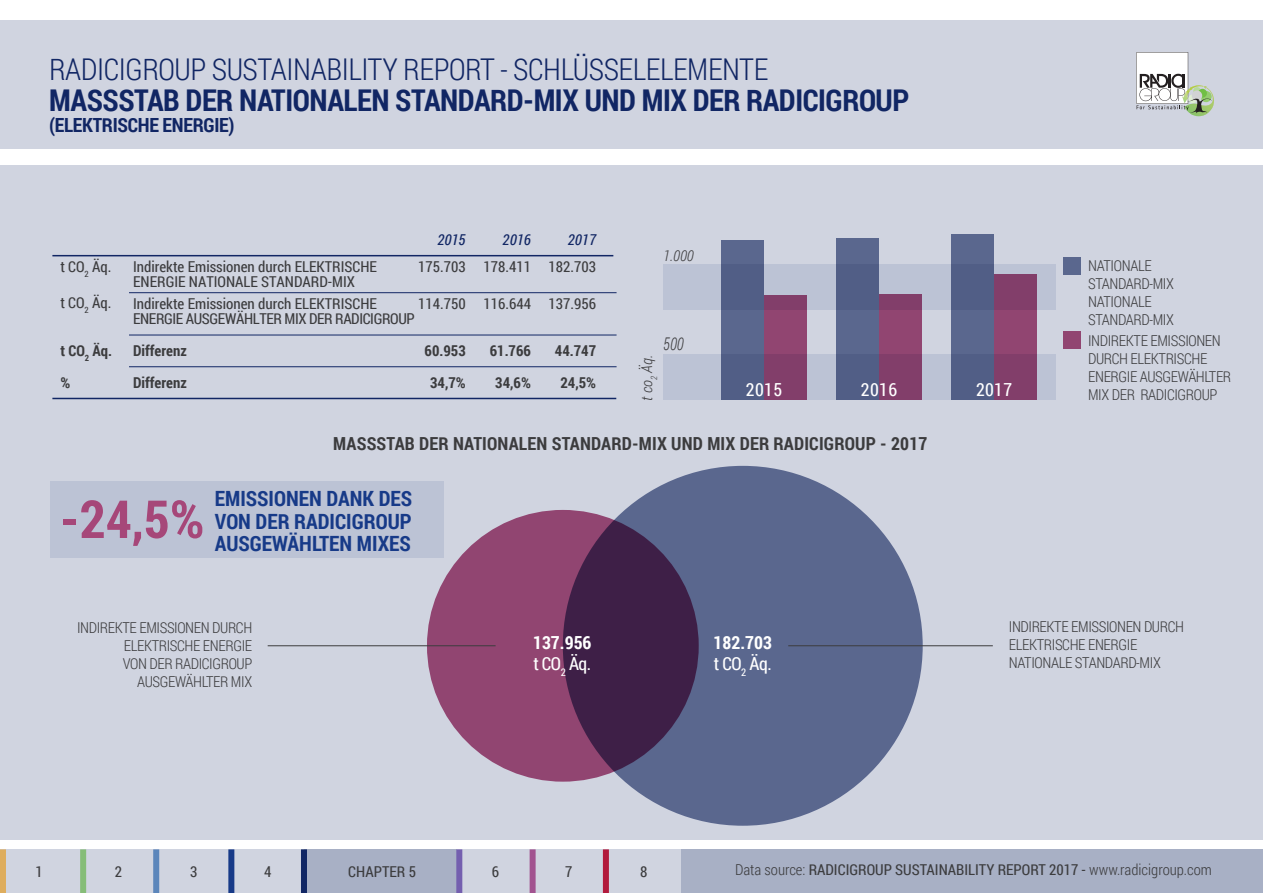
<style>
.page{position:relative;width:1263px;height:893px;background:#fff}
.page>*{position:absolute;margin:0;border:0;box-sizing:border-box;transform-origin:0 0}
.t1{font:700 52.5px "Roboto Condensed";color:rgb(161 41 98/.8)}
.t2{font:700 30px "Roboto Condensed";letter-spacing:-.015em;color:#112664}
.t3{font:300 30px "Roboto Condensed";letter-spacing:-.015em;color:#112664}
.t4{font:700 21px/22.5px "Roboto Condensed";color:#173a88;text-align:justify}
.t5{font:700 19.5px "Roboto Condensed";letter-spacing:-.015em;color:#112664}
.t6{font:700 18px "Roboto Condensed";letter-spacing:.01em;color:#3c3c3e}
.t7{font:700 18px/21.6px "Roboto Condensed";color:#fff}
.t8{font:18px "Roboto Condensed";letter-spacing:.02em;color:#fff}
.t9{font:italic 300 17.4px "Roboto Condensed";color:#3c3c3e;scale:.86 1}
.t10{font:15px/15px "Roboto Condensed";color:#3c3c3e}
.t11{font:300 15px/18px "Roboto Condensed";letter-spacing:-.025em;color:#3c3c3e}
.t12{font:700 15px/31.8px "Roboto Condensed";color:#3c3c3e}
.t13{font:italic 300 15px "Roboto Condensed";color:#3c3c3e}
.t14{font:italic 15px "Roboto Condensed";color:#112664}
.s1{font-weight:400}
.s2{font-weight:300}
</style>
<div class="page">
<div style="left:0;top:849px;width:1263px;height:44px;background:#d0d4e0"></div>
<div style="left:0;top:165px;width:1263px;height:675px;background:#d0d4e0"></div>
<div style="left:0;top:20px;width:1263px;height:128px;background:#d0d4e0"></div>
<div style="left:681px;top:849px;width:582px;height:44px;background:#a8b0c5"></div>
<div style="left:304px;top:849px;width:153px;height:44px;background:#a8b0c5"></div>
<div style="left:80px;top:849px;width:6px;height:44px;background:#86bd78"></div>
<div style="left:228px;top:849px;width:6px;height:44px;background:#173a88"></div>
<div style="left:153px;top:849px;width:6px;height:44px;background:#5c86bb"></div>
<div style="left:301px;top:849px;width:6px;height:44px;background:#112664"></div>
<div style="left:456px;top:849px;width:6px;height:44px;background:#745faf"></div>
<div style="left:530px;top:849px;width:6px;height:44px;background:#a25390"></div>
<div style="left:603px;top:849px;width:6px;height:44px;background:#b21a3c"></div>
<div style="left:0;top:849px;width:6px;height:44px;background:#dead5e"></div>
<div style="left:663px;top:355px;width:392px;height:45px;background:#bcc3d5"></div>
<div style="left:663px;top:264px;width:392px;height:45px;background:#bcc3d5"></div>
<div style="left:1064px;top:258px;width:17px;height:17px;background:#5a678e"></div>
<div style="left:1064px;top:332px;width:17px;height:17px;background:#914571"></div>
<svg style="left:1136px;top:52px;width:78px;height:64px"></svg>
<hr style="left:52px;top:398px;width:564px;height:1px;background:#112664">
<hr style="left:52px;top:255px;width:561px;height:1px;background:#112664">
<hr style="left:129px;top:292px;width:488px;height:1px;background:#112664">
<hr style="left:129px;top:335px;width:488px;height:1px;background:#112664">
<hr style="left:129px;top:366px;width:488px;height:1px;background:#112664">
<div style="left:563px;top:466px;width:360px;height:360px;background:#5a678e;border-radius:50%"></div>
<svg style="left:427px;top:510px;width:272px;height:272px;fill:#914571"></svg>
<hr style="left:268px;top:645px;width:228px;height:1px;background:#3c3c3e">
<hr style="left:788px;top:645px;width:205px;height:1px;background:#3c3c3e">
<div style="left:951px;top:234px;width:43px;height:166px;background:#515e86"></div>
<div style="left:994px;top:275px;width:43px;height:125px;background:linear-gradient(to right,#87416d,#87416d)"></div>
<div style="left:836px;top:238px;width:43px;height:162px;background:#515e86"></div>
<div style="left:879px;top:294px;width:42px;height:106px;background:linear-gradient(to right,#88416d,#88416d)"></div>
<div style="left:721px;top:241px;width:43px;height:159px;background:#515e86"></div>
<div style="left:764px;top:296px;width:42px;height:104px;background:linear-gradient(to right,#88416d,#88416d)"></div>
<div style="left:50px;top:481px;width:394px;height:77px;background:#bcc3d5"></div>
<h2 class="t3" style="left:49px;top:48px;width:721px">RADICIGROUP SUSTAINABILITY REPORT - SCHLÜSSELELEMENTE</h2>
<h2 class="t2" style="left:49px;top:79px;width:862px">MASSSTAB DER NATIONALEN STANDARD-MIX UND MIX DER RADICIGROUP</h2>
<h3 class="t5" style="left:49px;top:111px;width:187px">(ELEKTRISCHE ENERGIE)</h3>
<p class="t14" style="left:437px;top:229px;width:30px">2015</p>
<p class="t14" style="left:503px;top:229px;width:30px">2016</p>
<p class="t14" style="left:568px;top:229px;width:30px">2017</p>
<p class="t10" style="left:60px;top:259px;width:52px">t CO<sub>2</sub> Äq.</p>
<p class="t10" style="left:133px;top:259px;width:245px">Indirekte Emissionen durch ELEKTRISCHE<br>ENERGIE NATIONALE STANDARD-MIX</p>
<p class="t10" style="left:418px;top:259px;width:179px">175.703 178.411 182.703</p>
<p class="t10" style="left:60px;top:295px;width:52px">t CO<sub>2</sub> Äq.</p>
<p class="t10" style="left:133px;top:295px;width:283px">Indirekte Emissionen durch ELEKTRISCHE<br>ENERGIE AUSGEWÄHLTER MIX DER RADICIGROUP</p>
<p class="t10" style="left:418px;top:295px;width:179px">114.750 116.644 137.956</p>
<p class="t12" style="left:60px;top:334px;width:53px">t CO<sub>2</sub> Äq.</p>
<p class="t12" style="left:133px;top:334px;width:55px">Differenz<br>Differenz</p>
<p class="t12" style="left:424px;top:334px;width:43px">60.953</p>
<p class="t12" style="left:490px;top:334px;width:43px">61.766</p>
<p class="t12" style="left:555px;top:334px;width:43px">44.747</p>
<p class="t12" style="left:60px;top:366px;width:11px">%</p>
<p class="t12" style="left:430px;top:366px;width:37px">34,7%</p>
<p class="t12" style="left:495px;top:366px;width:37px">34,6%</p>
<p class="t12" style="left:560px;top:366px;width:37px">24,5%</p>
<p class="t13" style="left:663px;top:245px;width:32px">1.000</p>
<p class="t9" style="left:663px;top:331px;width:25px">500</p>
<p class="t13" style="left:636px;top:401px;width:47px;rotate:-90deg">t co<sub>2</sub> Äq.</p>
<p class="t8" style="left:746px;top:377px;width:38px">2015</p>
<p class="t8" style="left:861px;top:377px;width:38px">2016</p>
<p class="t8" style="left:976px;top:377px;width:38px">2017</p>
<p class="t6" style="left:333px;top:431px;width:596px">MASSSTAB DER NATIONALEN STANDARD-MIX UND MIX DER RADICIGROUP - 2017</p>
<h1 class="t1" style="left:60px;top:482px;width:146px">-24,5%</h1>
<h3 class="t4" style="left:215px;top:487px;width:199px">EMISSIONEN DANK DES VON DER RADICIGROUP AUSGEWÄHLTEN MIXES</h3>
<p class="t11" style="left:1088px;top:256px;width:87px">NATIONALE<br>STANDARD-MIX<br>NATIONALE<br>STANDARD-MIX</p>
<p class="t11" style="left:1088px;top:332px;width:145px">INDIREKTE EMISSIONEN<br>DURCH ELEKTRISCHE<br>ENERGIE AUSGEWÄHLTER</p>
<p class="t11" style="left:1088px;top:386px;width:131px">MIX DER RADICIGROUP</p>
<p class="t11" style="left:77px;top:618px;width:177px;text-align:right">INDIREKTE EMISSIONEN DURCH<br>ELEKTRISCHE ENERGIE<br>VON DER RADICIGROUP<br>AUSGEWÄHLTER MIX</p>
<p class="t11" style="left:1009px;top:617px;width:177px">INDIREKTE EMISSIONEN DURCH<br>ELEKTRISCHE ENERGIE<br>NATIONALE STANDARD-MIX</p>
<p class="t7" style="left:533px;top:631px;width:60px">137.956 <span class="s1">t CO</span><sub>2</sub> <span class="s1">Äq.</span></p>
<p class="t7" style="left:713px;top:631px;width:60px">182.703 <span class="s1">t CO</span><sub>2</sub> <span class="s1">Äq.</span></p>
<p class="t10" style="left:35px;top:863px;width:9px">1</p>
<p class="t10" style="left:115px;top:863px;width:9px">2</p>
<p class="t10" style="left:190px;top:863px;width:9px">3</p>
<p class="t10" style="left:264px;top:863px;width:9px">4</p>
<p class="t10" style="left:348px;top:863px;width:69px">CHAPTER 5</p>
<p class="t10" style="left:492px;top:863px;width:9px">6</p>
<p class="t10" style="left:565px;top:863px;width:9px">7</p>
<p class="t10" style="left:640px;top:863px;width:9px">8</p>
<p class="t10" style="left:735px;top:862px;width:478px"><span class="s2">Data source:</span> RADICIGROUP SUSTAINABILITY REPORT 2017 - <span class="s2">www.radicigroup.com</span></p>
</div>
